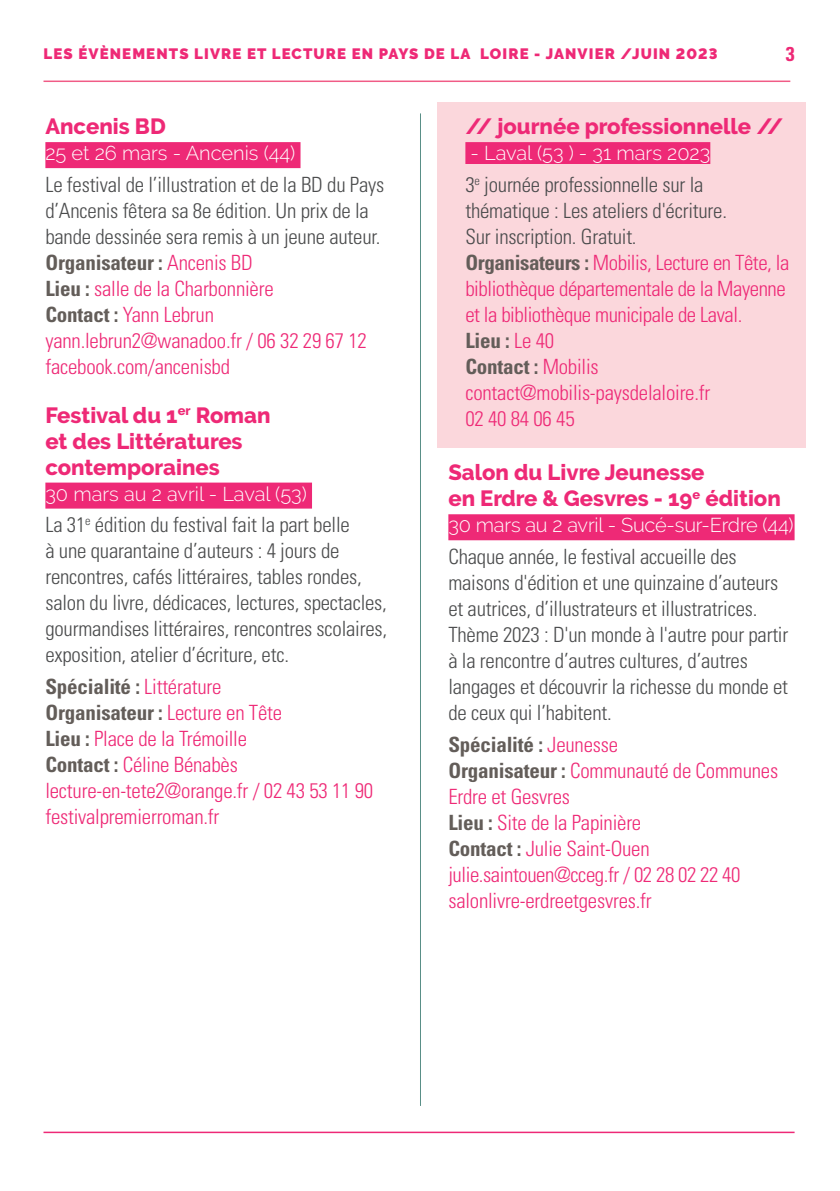
<style>
.page{position:relative;width:840px;height:1191px;background:#fff}
.page>*{position:absolute;margin:0;border:0;box-sizing:border-box;transform-origin:0 0}
.evenements{font:800 22px/26px "Raleway";color:#ee2976}
.infos_pratiques{font:800 22px/26px "Raleway";color:#ee2976}
.temps_pro{font:800 22px "Raleway";color:#ee2976}
.body{font:300 condensed 21px/26px "Univers";letter-spacing:-.01em;color:#4b4c4d}
.infos_pratiques-2{font:300 condensed 21px/26px "Univers";letter-spacing:-.01em;color:#ee2976}
.temps_pro-2{font:300 condensed 21px/26px "Univers";letter-spacing:-.02em;color:#ee2976}
.evenements-2{font:300 condensed 21px/26px "Univers";letter-spacing:-.01em;color:#4b4c4d}
.temps_pro-3{font:300 condensed 21px/26px "Univers";letter-spacing:-.01em;color:#4b4c4d}
.infos_pratiques-3{font:700 condensed 21px "Univers";letter-spacing:-.01em;color:#635d59}
.body-2{font:700 condensed 21px "Univers";letter-spacing:-.01em;color:#635d59}
.date_et_lieu{font:300 20px "Raleway";letter-spacing:-.01em;color:#fff}
.evenements-3{font:300 20px "Raleway";color:#fff}
.temps_pro-4{font:300 20px "Raleway";color:#fff}
.t1{font:700 condensed 20px "Univers";color:#ee2976}
.t2{font:900 15px "Raleway";letter-spacing:.075em;color:#ee2976}
.s1{font-weight:300;color:#ee2976}
.s2{font-weight:700;color:#635d59}
</style>
<div class="page">
<hr style="left:420px;top:113px;width:1px;height:993px;background:#598f87">
<hr style="left:43px;top:81px;width:746px;height:1px;background:#f05c86">
<hr style="left:43px;top:1131px;width:751px;height:2px;background:#ee2976">
<div style="left:45px;top:142px;width:255px;height:26px;background:#ee2976"></div>
<div style="left:45px;top:482px;width:267px;height:26px;background:#ee2976"></div>
<div style="left:437px;top:102px;width:368px;height:80px;background:#fbd7dc"></div>
<div style="left:465px;top:142px;width:245px;height:26px;background:#ee2976"></div>
<div style="left:437px;top:164px;width:368px;height:101px;background:#fbd7dc"></div>
<div style="left:437px;top:242px;width:368px;height:205px;background:#fbd7dc"></div>
<div style="left:448px;top:514px;width:346px;height:26px;background:#ee2976"></div>
<p class="t2" style="left:43px;top:45px;width:675px">LES ÉVÈNEMENTS LIVRE ET LECTURE EN PAYS DE LA LOIRE - JANVIER /JUIN 2023</p>
<p class="t1" style="left:785px;top:42px;width:10px">3</p>
<p class="evenements" style="left:45px;top:113px;width:122px">Ancenis BD</p>
<p class="evenements-3" style="left:45px;top:141px;width:251px">25 et 26 mars - Ancenis (44)</p>
<p class="evenements-2" style="left:45px;top:171px;width:340px">Le festival de l’illustration et de la BD du Pays d’Ancenis fêtera sa 8e édition. Un prix de la bande dessinée sera remis à un jeune auteur.</p>
<p class="infos_pratiques-3" style="left:45px;top:249px;width:209px">Organisateur : <span class="s1">Ancenis BD</span></p>
<p class="infos_pratiques-2" style="left:45px;top:275px;width:230px"><span class="s2">Lieu :</span> salle de la Charbonnière</p>
<p class="infos_pratiques-2" style="left:45px;top:301px;width:170px"><span class="s2">Contact :</span> Yann Lebrun</p>
<p class="infos_pratiques-2" style="left:45px;top:327px;width:323px">yann.lebrun2@wanadoo.fr / 06 32 29 67 12</p>
<p class="infos_pratiques-2" style="left:45px;top:353px;width:186px">facebook.com/ancenisbd</p>
<p class="infos_pratiques" style="left:45px;top:402px;width:226px">Festival du 1<sup>er</sup> Roman et des Littératures contemporaines</p>
<p class="date_et_lieu" style="left:45px;top:482px;width:263px">30 mars au 2 avril - Laval (53)</p>
<p class="body" style="left:45px;top:512px;width:343px">La 31<sup>e</sup> édition du festival fait la part belle<br>à une quarantaine d’auteurs : 4 jours de rencontres, cafés littéraires, tables rondes, salon du livre, dédicaces, lectures, spectacles, gourmandises littéraires, rencontres scolaires, exposition, atelier d’écriture, etc.</p>
<p class="infos_pratiques-3" style="left:45px;top:673px;width:177px">Spécialité : <span class="s1">Littérature</span></p>
<p class="infos_pratiques-3" style="left:45px;top:699px;width:238px">Organisateur : <span class="s1">Lecture en Tête</span></p>
<p class="infos_pratiques-2" style="left:45px;top:725px;width:203px"><span class="s2">Lieu :</span> Place de la Trémoille</p>
<p class="infos_pratiques-2" style="left:45px;top:751px;width:329px"><span class="s2">Contact :</span> Céline Bénabès lecture-en-tete2@orange.fr / 02 43 53 11 90 festivalpremierroman.fr</p>
<p class="temps_pro" style="left:465px;top:114px;width:319px">// journée professionnelle //</p>
<p class="temps_pro-4" style="left:470px;top:141px;width:241px">- Laval (53 ) - 31 mars 2023</p>
<p class="temps_pro-3" style="left:465px;top:171px;width:263px">3<sup>e</sup> journée professionnelle sur la thématique : Les ateliers d'écriture.<br>Sur inscription. Gratuit.</p>
<p class="temps_pro-2" style="left:465px;top:249px;width:325px"><span class="s2">Organisateurs :</span> Mobilis, Lecture en Tête, la bibliothèque départementale de la Mayenne et la bibliothèque municipale de Laval.<br><span class="s2">Lieu :</span> Le 40<br><span class="s2">Contact :</span> Mobilis contact@mobilis-paysdelaloire.fr<br>02 40 84 06 45</p>
<p class="evenements" style="left:448px;top:460px;width:334px">Salon du Livre Jeunesse<br>en Erdre &amp; Gesvres - 19<sup>e</sup> édition</p>
<p class="date_et_lieu" style="left:448px;top:513px;width:346px">30 mars au 2 avril - Sucé-sur-Erdre (44)</p>
<p class="body" style="left:448px;top:543px;width:341px">Chaque année, le festival accueille des maisons d'édition et une quinzaine d’auteurs et autrices, d’illustrateurs et illustratrices.<br>Thème 2023 : D'un monde à l'autre pour partir à la rencontre d’autres cultures, d’autres langages et découvrir la richesse du monde et de ceux qui l’habitent.</p>
<p class="body-2" style="left:448px;top:731px;width:171px">Spécialité : <span class="s1">Jeunesse</span></p>
<p class="infos_pratiques-2" style="left:448px;top:757px;width:331px"><span class="s2">Organisateur :</span> Communauté de Communes<br>Erdre et Gesvres</p>
<p class="infos_pratiques-2" style="left:448px;top:809px;width:194px"><span class="s2">Lieu :</span> Site de la Papinière</p>
<p class="infos_pratiques-2" style="left:448px;top:835px;width:293px"><span class="s2">Contact :</span> Julie Saint-Ouen julie.saintouen@cceg.fr / 02 28 02 22 40</p>
<p class="infos_pratiques-2" style="left:448px;top:887px;width:205px">salonlivre-erdreetgesvres.fr</p>
</div>
